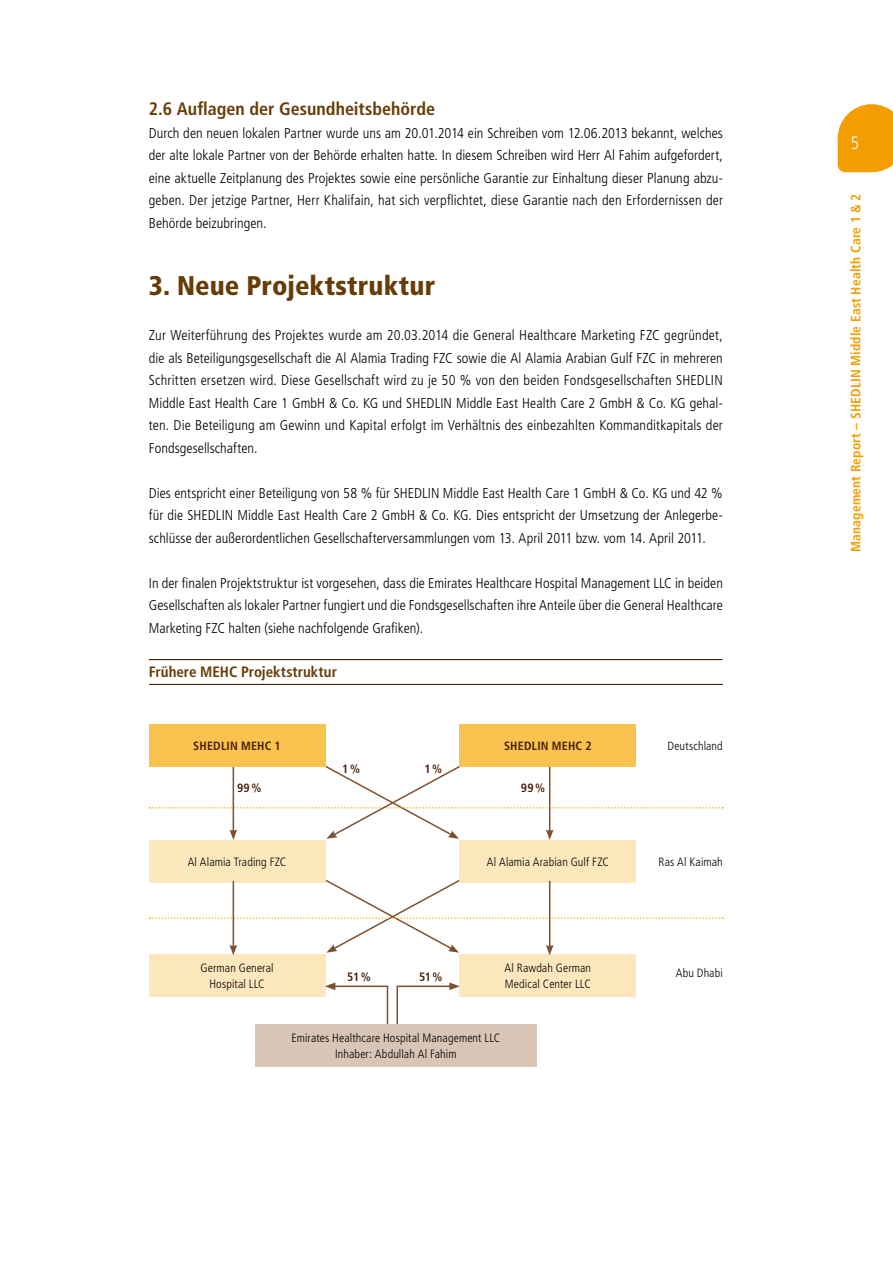
<style>
.page{position:relative;width:893px;height:1263px;background:#fff}
.page>*{position:absolute;margin:0;border:0;box-sizing:border-box;transform-origin:0 0}
.t1{font:900 condensed 27px "Frutiger LT Pro";letter-spacing:.005em;color:#673d07}
.t2{font:700 condensed 18px "Frutiger LT Pro";color:#673d07}
.t3{font:300 condensed 18px "Frutiger LT Pro";color:#fff}
.t4{font:700 condensed 15px "Frutiger LT Pro";color:#673d07}
.t5{font:300 condensed 14.25px/22.5px "Frutiger LT Pro";letter-spacing:.005em;color:#000;text-align:justify}
.t6{font:700 condensed 13.5px "Frutiger LT Pro";letter-spacing:.015em;color:#f49d00}
.t7{font:300 condensed 12px/16.4px "Frutiger LT Pro";letter-spacing:.01em;color:#000;text-align:center}
.t8{font:700 condensed 12px "Frutiger LT Pro";letter-spacing:.02em;color:#4a200a}
</style>
<div class="page">
<svg style="left:838px;top:104px;width:55px;height:68px;background:#f5a618"></svg>
<hr style="left:149px;top:684px;width:574px;height:1px;background:#4a200a">
<hr style="left:149px;top:659px;width:573px;height:1px;background:#4a200a">
<div style="left:149px;top:840px;width:176px;height:42px;background:#fde8bd"></div>
<div style="left:149px;top:954px;width:176px;height:42px;background:#fde8bd"></div>
<div style="left:460px;top:840px;width:176px;height:42px;background:#fde8bd"></div>
<div style="left:460px;top:954px;width:176px;height:42px;background:#fde8bd"></div>
<svg style="left:150px;top:876px;width:573px;height:79px"></svg>
<svg style="left:150px;top:762px;width:573px;height:78px"></svg>
<div style="left:460px;top:724px;width:176px;height:43px;background:#fac24e"></div>
<div style="left:149px;top:724px;width:176px;height:43px;background:#fac24e"></div>
<svg style="left:325px;top:982px;width:64px;height:42px"></svg>
<svg style="left:396px;top:982px;width:64px;height:42px"></svg>
<div style="left:255px;top:1024px;width:282px;height:43px;background:#d8c5b6"></div>
<p class="t2" style="left:149px;top:98px;width:288px">2.6 Auflagen der Gesundheitsbehörde</p>
<p class="t5" style="left:149px;top:122px;width:576px">Durch den neuen lokalen Partner wurde uns am 20.01.2014 ein Schreiben vom 12.06.2013 bekannt, welches der alte lokale Partner von der Behörde erhalten hatte. In diesem Schreiben wird Herr Al Fahim aufgefordert, eine aktuelle Zeitplanung des Projektes sowie eine persönliche Garantie zur Einhaltung dieser Planung abzu&shy;geben. Der jetzige Partner, Herr Khalifain, hat sich verpflichtet, diese Garantie nach den Erfordernissen der Behörde beizubringen.</p>
<h1 class="t1" style="left:149px;top:270px;width:288px">3. Neue Projektstruktur</h1>
<p class="t5" style="left:149px;top:324px;width:576px">Zur Weiterführung des Projektes wurde am 20.03.2014 die General Healthcare Marketing FZC gegründet, die als Beteiligungsgesellschaft die Al Alamia Trading FZC sowie die Al Alamia Arabian Gulf FZC in mehreren Schritten ersetzen wird. Diese Gesellschaft wird zu je 50 % von den beiden Fondsgesellschaften SHEDLIN Middle East Health Care 1 GmbH &amp; Co. KG und SHEDLIN Middle East Health Care 2 GmbH &amp; Co. KG gehal&shy;ten. Die Beteiligung am Gewinn und Kapital erfolgt im Verhältnis des einbezahlten Kommanditkapitals der Fondsgesellschaften.</p>
<p class="t5" style="left:149px;top:482px;width:576px">Dies entspricht einer Beteiligung von 58 % für SHEDLIN Middle East Health Care 1 GmbH &amp; Co. KG und 42 % für die SHEDLIN Middle East Health Care 2 GmbH &amp; Co. KG. Dies entspricht der Umsetzung der Anlegerbe&shy;schlüsse der außerordentlichen Gesellschafterversammlungen vom 13. April 2011 bzw. vom 14. April 2011.</p>
<p class="t5" style="left:149px;top:572px;width:576px">In der finalen Projektstruktur ist vorgesehen, dass die Emirates Healthcare Hospital Management LLC in beiden Gesellschaften als lokaler Partner fungiert und die Fondsgesellschaften ihre Anteile über die General Healthcare Marketing FZC halten (siehe nachfolgende Grafiken).</p>
<p class="t4" style="left:149px;top:663px;width:190px">Frühere MEHC Projektstruktur</p>
<p class="t8" style="left:193px;top:739px;width:89px">SHEDLIN MEHC 1</p>
<p class="t8" style="left:504px;top:739px;width:89px">SHEDLIN MEHC 2</p>
<p class="t8" style="left:237px;top:780px;width:26px">99%</p>
<p class="t8" style="left:521px;top:780px;width:26px">99%</p>
<p class="t8" style="left:342px;top:761px;width:19px">1%</p>
<p class="t8" style="left:424px;top:761px;width:19px">1%</p>
<p class="t7" style="left:667px;top:738px;width:57px">Deutschland</p>
<p class="t7" style="left:188px;top:854px;width:100px">Al Alamia Trading FZC</p>
<p class="t7" style="left:487px;top:854px;width:124px">Al Alamia Arabian Gulf FZC</p>
<p class="t7" style="left:659px;top:854px;width:66px">Ras Al Kaimah</p>
<p class="t7" style="left:201px;top:959px;width:74px">German General<br>Hospital LLC</p>
<p class="t8" style="left:347px;top:970px;width:25px">51%</p>
<p class="t8" style="left:419px;top:970px;width:25px">51%</p>
<p class="t7" style="left:505px;top:959px;width:88px;text-align:left">Al Rawdah German<br>Medical Center LLC</p>
<p class="t7" style="left:676px;top:965px;width:49px">Abu Dhabi</p>
<p class="t7" style="left:291px;top:1029px;width:210px">Emirates Healthcare Hospital Management LLC<br>Inhaber: Abdullah Al Fahim</p>
<p class="t3" style="left:850px;top:133px;width:10px">5</p>
<p class="t6" style="left:848px;top:552px;width:360px;rotate:-90deg">Management Report – SHEDLIN Middle East Health Care 1 &amp; 2</p>
</div>
